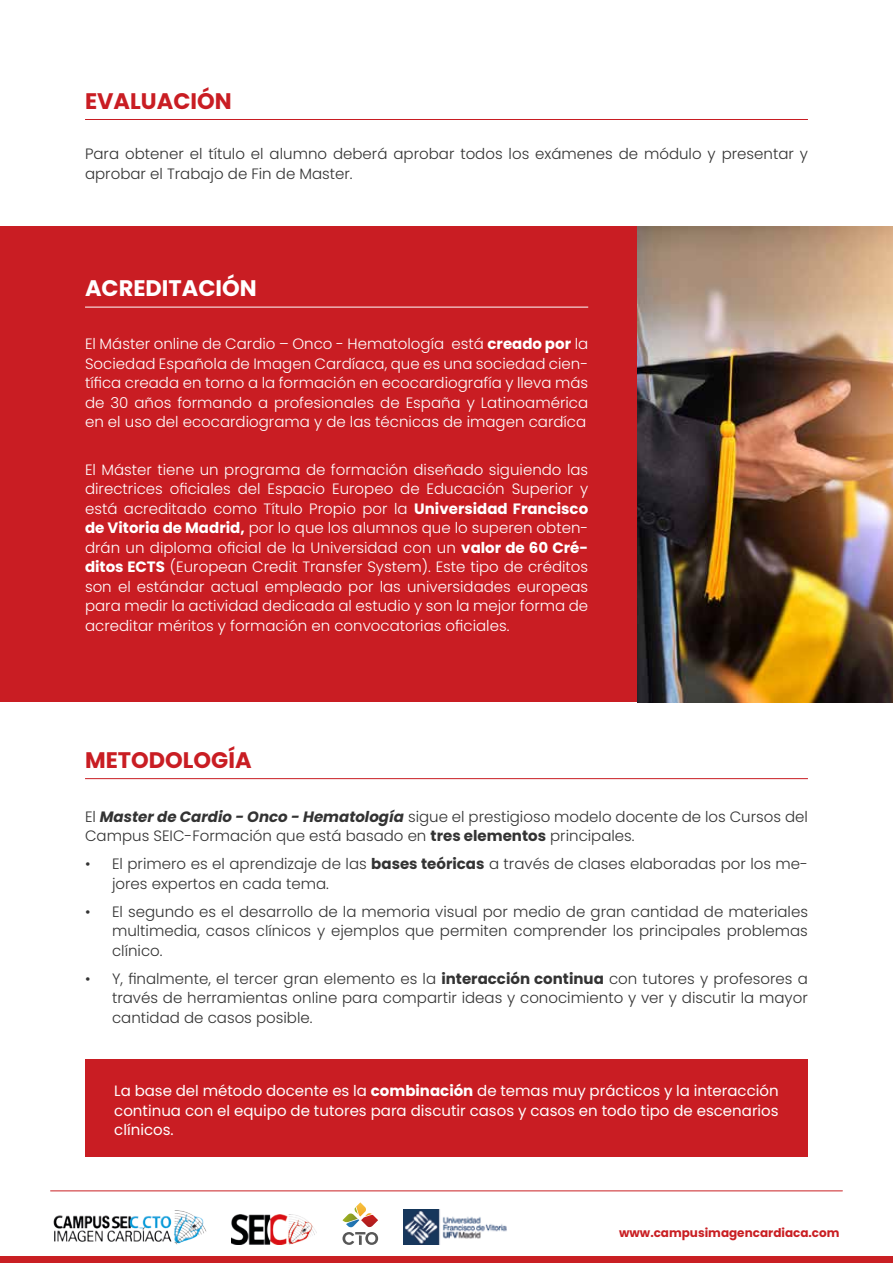
<style>
.page{position:relative;width:893px;height:1263px;background:#fff}
.page>*{position:absolute;margin:0;border:0;box-sizing:border-box;transform-origin:0 0}
.t1{font:700 22.5px "Poppins";color:#c91d23}
.t2{font:700 22.5px "Poppins";color:#fff}
.t3{font:300 15px/19.5px "Poppins";color:#fff;text-align:justify}
.t4{font:300 15px/19.5px "Poppins";color:#333}
.t5{font:15px/19.5px "Poppins";color:#fff;text-align:justify}
.t6{font:700 12px "Poppins";color:#c91f23}
.s1{font-weight:700}
.s2{font-weight:700;font-style:italic}
</style>
<div class="page">
<hr style="left:51px;top:1190px;width:791px;height:1px;background:#c91f23">
<div style="left:0;top:1257px;width:893px;height:6px;background:#c91f23"></div>
<img style="left:53px;top:1210px;width:153px;height:35px">
<img style="left:404px;top:1209px;width:103px;height:36px">
<svg style="left:342px;top:1202px;width:36px;height:43px"></svg>
<img style="left:232px;top:1215px;width:85px;height:30px">
<hr style="left:85px;top:778px;width:723px;height:1px;background:#c91d23">
<hr style="left:85px;top:119px;width:723px;height:1px;background:#c91d23">
<div style="left:0;top:227px;width:893px;height:475px;background:#c91d23"></div>
<hr style="left:85px;top:307px;width:503px;height:1px;background:#fff">
<img style="left:638px;top:227px;width:255px;height:475px">
<div style="left:85px;top:1059px;width:723px;height:98px;background:#c91d23"></div>
<h1 class="t1" style="left:85px;top:88px;width:148px">EVALUACIÓN</h1>
<p class="t4" style="left:85px;top:144px;width:724px">Para obtener el título el alumno deberá aprobar todos los exámenes de módulo y presentar y aprobar el Trabajo de Fin de Master.</p>
<h1 class="t2" style="left:85px;top:275px;width:173px">ACREDITACIÓN</h1>
<p class="t3" style="left:85px;top:334px;width:505px">El Máster online de Cardio – Onco - Hematología está <span class="s1">creado por</span> la Sociedad Española de Imagen Cardíaca, que es una sociedad cien&shy;tífica creada en torno a la formación en ecocardiografía y lleva más de 30 años formando a profesionales de España y Latinoamérica en el uso del ecocardiograma y de las técnicas de imagen cardíca</p>
<p class="t3" style="left:85px;top:460px;width:505px">El Máster tiene un programa de formación diseñado siguiendo las directrices oficiales del Espacio Europeo de Educación Superior y está acreditado como Título Propio por la <span class="s1">Universidad Francisco de Vitoria de Madrid,</span> por lo que los alumnos que lo superen obten&shy;drán un diploma oficial de la Universidad con un <span class="s1">valor de 60 Cré&shy;ditos ECTS</span> (European Credit Transfer System). Este tipo de créditos son el estándar actual empleado por las universidades europeas para medir la actividad dedicada al estudio y son la mejor forma de acreditar méritos y formación en convocatorias oficiales.</p>
<h1 class="t1" style="left:85px;top:747px;width:168px">METODOLOGÍA</h1>
<p class="t4" style="left:85px;top:807px;width:724px">El <span class="s2">Master de Cardio - Onco - Hematología</span> sigue el prestigioso modelo docente de los Cursos del<br>Campus SEIC-Formación que está basado en <span class="s1">tres elementos</span> principales.</p>
<p class="t4" style="left:112px;top:854px;width:697px;text-indent:-27px">• El primero es el aprendizaje de las <span class="s1">bases teóricas</span> a través de clases elaboradas por los me&shy;jores expertos en cada tema.</p>
<p class="t4" style="left:112px;top:902px;width:697px;text-align:justify;text-indent:-27px">• El segundo es el desarrollo de la memoria visual por medio de gran cantidad de materiales multimedia, casos clínicos y ejemplos que permiten comprender los principales problemas clínico.</p>
<p class="t4" style="left:112px;top:969px;width:697px;text-align:justify;text-indent:-27px">• Y, finalmente, el tercer gran elemento es la <span class="s1">interacción continua</span> con tutores y profesores a través de herramientas online para compartir ideas y conocimiento y ver y discutir la mayor cantidad de casos posible.</p>
<p class="t5" style="left:114px;top:1081px;width:666px">La base del método docente es la <span class="s1">combinación</span> de temas muy prácticos y la interacción continua con el equipo de tutores para discutir casos y casos en todo tipo de escenarios clínicos.</p>
<p class="t6" style="left:619px;top:1226px;width:222px">www.campusimagencardiaca.com</p>
</div>
